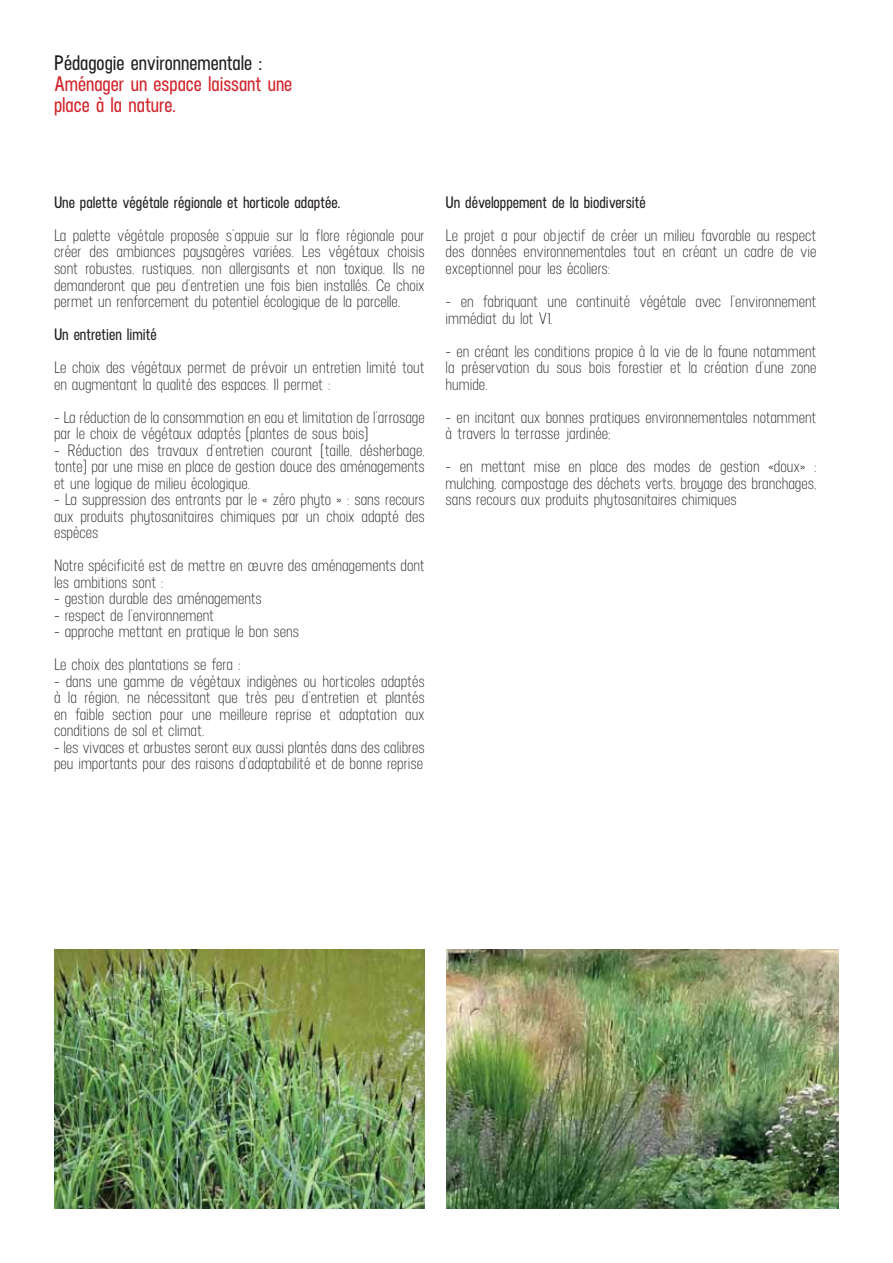
<style>
.page{position:relative;width:893px;height:1263px;background:#fff}
.page>*{position:absolute;margin:0;border:0;box-sizing:border-box;transform-origin:0 0}
.t1{font:600 21px/21px "Neusa";color:#d2232a}
.t2{font:600 21px "Neusa";color:#231f20}
.t3{font:16.5px/16.5px "Neusa";color:#231f20;text-align:justify}
.t4{font:600 16.5px "Neusa";color:#231f20}
</style>
<div class="page">
<img style="left:54px;top:949px;width:371px;height:260px">
<img style="left:446px;top:949px;width:393px;height:260px">
<p class="t2" style="left:54px;top:55px;width:210px">Pédagogie environnementale :</p>
<p class="t1" style="left:54px;top:75px;width:240px">Aménager un espace laissant une place à la nature.</p>
<p class="t4" style="left:54px;top:196px;width:288px">Une palette végétale régionale et horticole adaptée.</p>
<p class="t3" style="left:54px;top:228px;width:372px">La palette végétale proposée s’appuie sur la flore régionale pour créer des ambiances paysagères variées. Les végétaux choisis sont robustes, rustiques, non allergisants et non toxique. Ils ne demanderont que peu d’entretien une fois bien installés. Ce choix permet un renforcement du potentiel écologique de la parcelle.</p>
<p class="t4" style="left:54px;top:328px;width:104px">Un entretien limité</p>
<p class="t3" style="left:54px;top:360px;width:372px">Le choix des végétaux permet de prévoir un entretien limité tout en augmentant la qualité des espaces. Il permet :</p>
<p class="t3" style="left:54px;top:410px;width:372px">- La réduction de la consommation en eau et limitation de l’arrosage par le choix de végétaux adaptés (plantes de sous bois)</p>
<p class="t3" style="left:54px;top:443px;width:372px">- Réduction des travaux d’entretien courant (taille, désherbage, tonte) par une mise en place de gestion douce des aménagements et une logique de milieu écologique.</p>
<p class="t3" style="left:54px;top:492px;width:372px">- La suppression des entrants par le « zéro phyto » : sans recours aux produits phytosanitaires chimiques par un choix adapté des espèces</p>
<p class="t3" style="left:54px;top:558px;width:372px">Notre spécificité est de mettre en œuvre des aménagements dont les ambitions sont :</p>
<p class="t3" style="left:54px;top:591px;width:209px">- gestion durable des aménagements</p>
<p class="t3" style="left:54px;top:608px;width:162px">- respect de l’environnement</p>
<p class="t3" style="left:54px;top:616px;width:247px;line-height:33px">- approche mettant en pratique le bon sens<br>Le choix des plantations se fera :</p>
<p class="t3" style="left:54px;top:674px;width:372px">- dans une gamme de végétaux indigènes ou horticoles adaptés à la région, ne nécessitant que très peu d’entretien et plantés en faible section pour une meilleure reprise et adaptation aux conditions de sol et climat.</p>
<p class="t3" style="left:54px;top:740px;width:372px">- les vivaces et arbustes seront eux aussi plantés dans des calibres peu importants pour des raisons d’adaptabilité et de bonne reprise</p>
<p class="t4" style="left:446px;top:196px;width:202px">Un développement de la biodiversité</p>
<p class="t3" style="left:446px;top:228px;width:372px">Le projet a pour objectif de créer un milieu favorable au respect des données environnementales tout en créant un cadre de vie exceptionnel pour les écoliers:</p>
<p class="t3" style="left:446px;top:294px;width:372px">- en fabriquant une continuité végétale avec l’environnement immédiat du lot V1.</p>
<p class="t3" style="left:446px;top:344px;width:372px">- en créant les conditions propice à la vie de la faune notamment la préservation du sous bois forestier et la création d’une zone humide.</p>
<p class="t3" style="left:446px;top:410px;width:372px">- en incitant aux bonnes pratiques environnementales notamment à travers la terrasse jardinée;</p>
<p class="t3" style="left:446px;top:459px;width:372px">- en mettant mise en place des modes de gestion «doux» : mulching, compostage des déchets verts, broyage des branchages, sans recours aux produits phytosanitaires chimiques</p>
</div>
